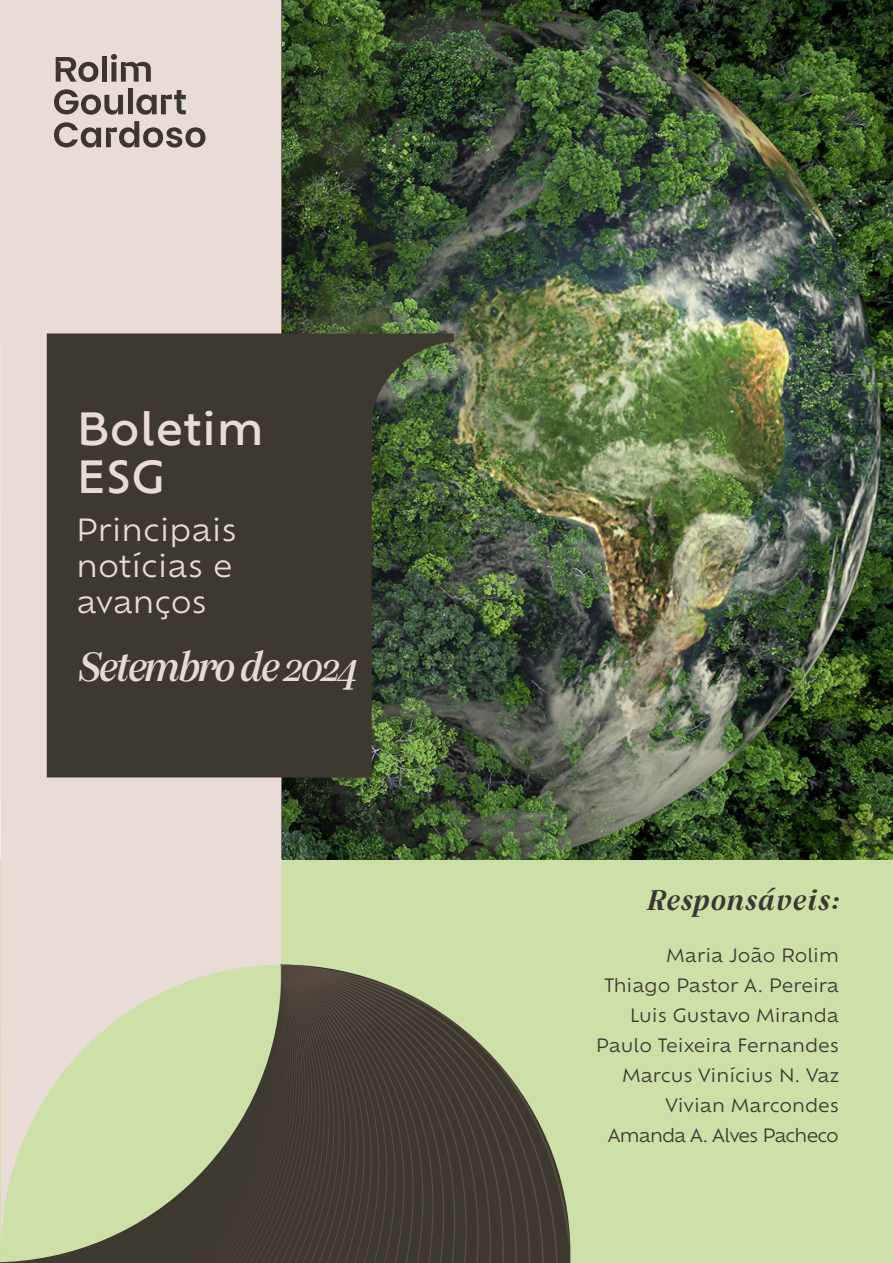
<style>
.page{position:relative;width:893px;height:1263px;background:#fff}
.page>*{position:absolute;margin:0;border:0;box-sizing:border-box;transform-origin:0 0}
.t1{font:italic 500 45px "Silva Display";letter-spacing:-.04em;color:#e7dad4}
.t2{font:500 43.5px/48px "Ofelia Text";color:#e9dbd6}
.t3{font:italic 600 31.5px "Silva Display";letter-spacing:.04em;color:#3c3732}
.t4{font:30px/36px "Ofelia Text";color:#e9dbd6}
.t5{font:18px/30px "Ofelia Text";color:#3c3732;text-align:right}
</style>
<div class="page">
<div style="left:0;top:859px;width:893px;height:404px;background:#cce0a8"></div>
<div style="left:0;top:0;width:281px;height:964px;background:#e9dbd6"></div>
<svg style="left:0;top:964px;width:570px;height:299px"></svg>
<svg style="left:70px;top:965px;width:5px;height:298px"></svg>
<svg style="left:75px;top:965px;width:5px;height:298px"></svg>
<svg style="left:80px;top:965px;width:6px;height:298px"></svg>
<svg style="left:86px;top:965px;width:6px;height:298px"></svg>
<svg style="left:92px;top:965px;width:7px;height:298px"></svg>
<svg style="left:99px;top:965px;width:7px;height:298px"></svg>
<svg style="left:106px;top:965px;width:9px;height:298px"></svg>
<svg style="left:115px;top:965px;width:9px;height:298px"></svg>
<svg style="left:124px;top:965px;width:10px;height:298px"></svg>
<svg style="left:134px;top:965px;width:17px;height:298px"></svg>
<svg style="left:151px;top:965px;width:17px;height:298px"></svg>
<svg style="left:168px;top:965px;width:17px;height:298px"></svg>
<svg style="left:185px;top:965px;width:17px;height:298px"></svg>
<svg style="left:202px;top:965px;width:17px;height:298px"></svg>
<svg style="left:219px;top:965px;width:61px;height:298px"></svg>
<svg style="left:280px;top:1256px;width:278px;height:7px;background:#403a32"></svg>
<svg style="left:280px;top:965px;width:290px;height:291px;fill:#3d3830"></svg>
<div style="left:102px;top:56px;width:5px;height:26px;background:#3c3632"></div>
<svg style="left:56px;top:57px;width:42px;height:25px"></svg>
<svg style="left:111px;top:54px;width:40px;height:28px"></svg>
<svg style="left:54px;top:89px;width:69px;height:26px;background:#9f9490"></svg>
<div style="left:128px;top:89px;width:5px;height:25px;background:#3c3632"></div>
<svg style="left:136px;top:90px;width:50px;height:25px"></svg>
<svg style="left:54px;top:121px;width:152px;height:27px;background:#a59a96"></svg>
<img style="left:283px;top:0;width:610px;height:859px">
<svg style="left:47px;top:333px;width:407px;height:444px;background:#3e3e31"></svg>
<h2 class="t2" style="left:77px;top:401px;width:189px">Boletim<br>ESG</h2>
<h3 class="t4" style="left:77px;top:510px;width:162px">Principais notícias e avanços</h3>
<h1 class="t1" style="left:77px;top:638px;width:282px">Setembro de 2024</h1>
<h3 class="t3" style="left:646px;top:880px;width:194px">Responsáveis:</h3>
<p class="t5" style="left:596px;top:939px;width:244px">Maria João Rolim<br>Thiago Pastor A. Pereira<br>Luis Gustavo Miranda<br>Paulo Teixeira Fernandes<br>Marcus Vinícius N. Vaz<br>Vivian Marcondes<br>Amanda A. Alves Pacheco</p>
</div>
